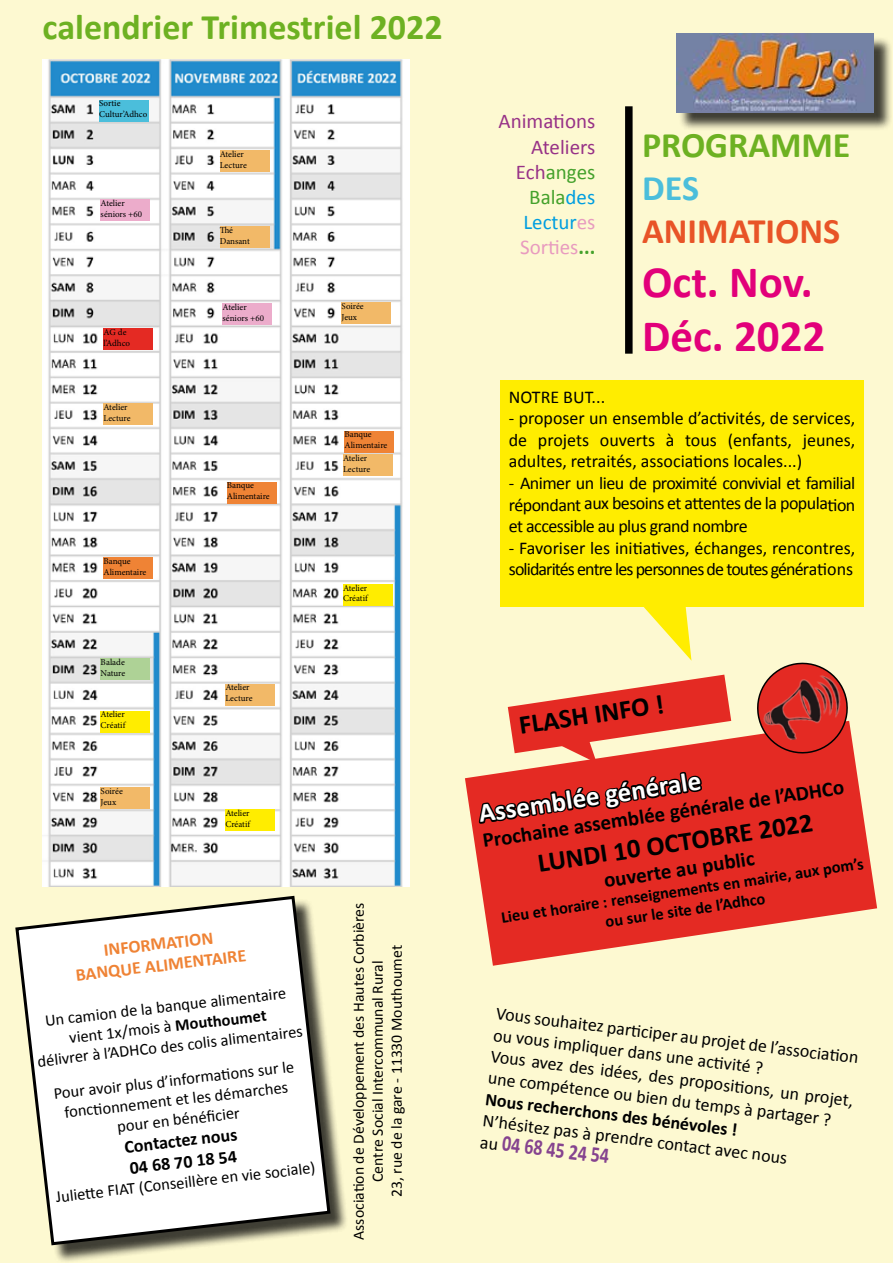
<style>
.page{position:relative;width:893px;height:1263px;background:#fdf9d1}
.page>*{position:absolute;margin:0;border:0;box-sizing:border-box;transform-origin:0 0}
.t1{font:700 45px/54px "Calibri";color:#e2007a}
.t2{font:700 36px "Calibri";color:#6db122}
.t3{font:700 36px "Calibri";color:#e85427}
.t4{font:700 36px "Calibri";color:#4bbedb}
.t5{font:700 27px "Calibri";color:#000}
.t6{font:700 27px "Calibri";color:#fff}
.t7{font:700 22.5px "Calibri";color:#85438f;scale:.8 1}
.t8{font:21px/25.2px "Calibri";color:#973287;text-align:right}
.t9{font:700 21px "Calibri";color:#000}
.t10{font:18px/21.6px "Calibri";letter-spacing:-.03em;color:#000}
.t11{font:700 18px/21.6px "Calibri";color:#000}
.t12{font:700 18px/21.5px "Calibri";color:#ef8335;text-align:center}
.t13{font:18px "Calibri";color:#000}
.t14{font:16.5px/19.8px "Calibri";color:#000;text-align:center}
.t15{font:700 16.5px/19.6px "Calibri";color:#000;text-align:center}
.t16{font:15.75px/18.9px "Calibri";color:#000;text-align:center}
.t17{font:9px/10.8px "Minion Pro";color:#000}
.s1{font-weight:700}
.s2{color:#44a12b}
.s3{color:#009ee0}
.s4{color:#e89bbf}
.s5{font-weight:700;color:#44a12b}
.s6{font-weight:400;font-size:18px;color:#000}
</style>
<div class="page">
<div style="left:678px;top:36px;width:214px;height:96px;background:#000;opacity:.75"></div>
<img style="left:676px;top:34px;width:198px;height:79px">
<div style="left:625px;top:106px;width:8px;height:248px;background:#000"></div>
<svg style="left:644px;top:607px;width:47px;height:53px"></svg>
<div style="left:500px;top:381px;width:364px;height:226px;background:#ffed00"></div>
<svg style="left:465px;top:727px;width:412px;height:239px;fill:#e42a23"></svg>
<svg style="left:477px;top:675px;width:254px;height:179px"></svg>
<svg style="left:754px;top:662px;width:96px;height:94px;background:#c74a3f"></svg>
<img style="left:43px;top:60px;width:367px;height:826px">
<div style="left:99px;top:100px;width:50px;height:21px;background:#4bbedb"></div>
<div style="left:101px;top:199px;width:49px;height:21px;background:#ecaccb"></div>
<div style="left:103px;top:329px;width:50px;height:21px;background:#e42a23"></div>
<div style="left:103px;top:403px;width:50px;height:21px;background:#f2b968"></div>
<div style="left:103px;top:558px;width:50px;height:21px;background:#ef8335"></div>
<div style="left:101px;top:658px;width:49px;height:22px;background:#aed296"></div>
<div style="left:101px;top:711px;width:49px;height:21px;background:#ffed00"></div>
<div style="left:101px;top:787px;width:49px;height:22px;background:#f2b968"></div>
<div style="left:220px;top:150px;width:49px;height:21px;background:#f2b968"></div>
<div style="left:220px;top:227px;width:49px;height:21px;background:#f2b968"></div>
<div style="left:223px;top:303px;width:49px;height:22px;background:#ecaccb"></div>
<div style="left:225px;top:684px;width:50px;height:21px;background:#f2b968"></div>
<div style="left:225px;top:809px;width:50px;height:22px;background:#ffed00"></div>
<div style="left:343px;top:584px;width:50px;height:21px;background:#ffed00"></div>
<div style="left:342px;top:303px;width:49px;height:21px;background:#f2b968"></div>
<div style="left:343px;top:454px;width:50px;height:22px;background:#f2b968"></div>
<div style="left:227px;top:482px;width:49px;height:21px;background:#ef8335"></div>
<div style="left:344px;top:431px;width:50px;height:21px;background:#ef8335"></div>
<div style="left:18px;top:899px;width:331px;height:364px;background:#000;opacity:.75"></div>
<svg style="left:15px;top:895px;width:317px;height:352px;background:#ecece5"></svg>
<h2 class="t2" style="left:43px;top:4px;width:402px">calendrier Trimestriel 2022</h2>
<p class="t17" style="left:99px;top:98px;width:50px">Sortie<br>Cultur’Adhco</p>
<p class="t17" style="left:101px;top:197px;width:43px">Atelier séniors +60</p>
<p class="t17" style="left:103px;top:327px;width:28px">AG de l’Adhco</p>
<p class="t17" style="left:103px;top:402px;width:29px">Atelier<br>Lecture</p>
<p class="t17" style="left:103px;top:556px;width:44px">Banque<br>Alimentaire</p>
<p class="t17" style="left:101px;top:657px;width:26px">Balade<br>Nature</p>
<p class="t17" style="left:101px;top:709px;width:26px">Atelier<br>Créatif</p>
<p class="t17" style="left:101px;top:786px;width:24px">Soirée<br>Jeux</p>
<p class="t17" style="left:220px;top:149px;width:29px">Atelier<br>Lecture</p>
<p class="t17" style="left:220px;top:225px;width:32px">Thé<br>Dansant</p>
<p class="t17" style="left:223px;top:302px;width:43px">Atelier séniors +60</p>
<p class="t17" style="left:227px;top:480px;width:44px">Banque<br>Alimentaire</p>
<p class="t17" style="left:225px;top:682px;width:29px">Atelier<br>Lecture</p>
<p class="t17" style="left:225px;top:808px;width:26px">Atelier<br>Créatif</p>
<p class="t17" style="left:342px;top:301px;width:24px">Soirée<br>Jeux</p>
<p class="t17" style="left:344px;top:429px;width:44px">Banque<br>Alimentaire</p>
<p class="t17" style="left:343px;top:453px;width:29px">Atelier<br>Lecture</p>
<p class="t17" style="left:343px;top:582px;width:26px">Atelier<br>Créatif</p>
<p class="t12" style="left:72px;top:942px;width:173px;rotate:-6deg">INFORMATION<br>BANQUE ALIMENTAIRE</p>
<p class="t14" style="left:32px;top:1011px;width:268px;rotate:-6deg">Un camion de la banque alimentaire vient 1x/mois à <span class="s1">Mouthoumet<br></span>délivrer à l’ADHCo des colis alimentaires</p>
<p class="t14" style="left:53px;top:1083px;width:243px;rotate:-6deg">Pour avoir plus d’informati ons sur le foncti onnement et les démarches pour en bénéfi cier</p>
<p class="t11" style="left:123px;top:1135px;width:115px;rotate:-6deg">Contactez nous<br>04 68 70 18 54</p>
<p class="t14" style="left:55px;top:1186px;width:263px;rotate:-6deg">Juliett e FIAT (Conseillère en vie sociale)</p>
<p class="t16" style="left:349px;top:1240px;width:339px;rotate:-90deg">Association de Développement des Hautes Corbières<br>Centre Social Intercommunal Rural<br>23, rue de la gare - 11330 Mouthoumet</p>
<p class="t8" style="left:499px;top:109px;width:98px">Animations<br>Ateliers<br>Ech<span class="s2">anges<br>Bala</span><span class="s3">des<br>Lectur</span><span class="s4">es<br>Sorties</span><span class="s5">...</span></p>
<h2 class="t2" style="left:642px;top:122px;width:210px">PROGRAMME</h2>
<h2 class="t4" style="left:642px;top:165px;width:58px">DES</h2>
<h2 class="t3" style="left:642px;top:208px;width:200px">ANIMATIONS</h2>
<h1 class="t1" style="left:642px;top:255px;width:185px">Oct. Nov.<br>Déc. 2022</h1>
<p class="t13" style="left:509px;top:385px;width:98px">NOTRE BUT...</p>
<p class="t10" style="left:509px;top:407px;width:348px;text-align:justify">- proposer un ensemble d’activités, de services, de projets ouverts à tous (enfants, jeunes, adultes, retraités, associations locales...)</p>
<p class="t10" style="left:509px;top:473px;width:348px;line-height:20.1px">- Animer un lieu de proximité convivial et familial répondant aux besoins et attentes de la population</p>
<p class="t10" style="left:509px;top:515px;width:240px">et accessible au plus grand nombre</p>
<p class="t10" style="left:509px;top:537px;width:348px">- Favoriser les initiatives, échanges, rencontres, solidarités entre les personnes de toutes générations</p>
<h3 class="t5" style="left:516px;top:709px;width:148px;rotate:-9deg">FLASH INFO !</h3>
<h3 class="t6" style="left:476px;top:797px;width:226px;rotate:-9deg">Assemblée générale</h3>
<p class="t9" style="left:481px;top:826px;width:367px;rotate:-8deg">Prochaine assemblée générale de l’ADHCo</p>
<h3 class="t5" style="left:535px;top:847px;width:279px;rotate:-9deg">LUNDI 10 OCTOBRE 2022</h3>
<p class="t9" style="left:602px;top:867px;width:154px;rotate:-8deg">ouverte au public</p>
<p class="t15" style="left:500px;top:906px;width:368px;rotate:-8deg">Lieu et horaire : renseignements en mairie, aux pom’s ou sur le site de l’Adhco</p>
<p class="t10" style="left:497px;top:1002px;width:367px;rotate:7deg">Vous souhaitez parti ciper au projet de l’associati on ou vous impliquer dans une acti vité ?<br>Vous avez des idées, des propositi ons, un projet, une compétence ou bien du temps à partager ?</p>
<p class="t11" style="left:487px;top:1088px;width:255px;rotate:7deg">Nous recherchons des bénévoles !</p>
<p class="t10" style="left:484px;top:1110px;width:308px;rotate:7deg">N’hésitez pas à prendre contact avec nous</p>
<p class="t7" style="left:482px;top:1126px;width:164px;rotate:7deg"><span class="s6">au</span> 04 68 45 24 54</p>
</div>
